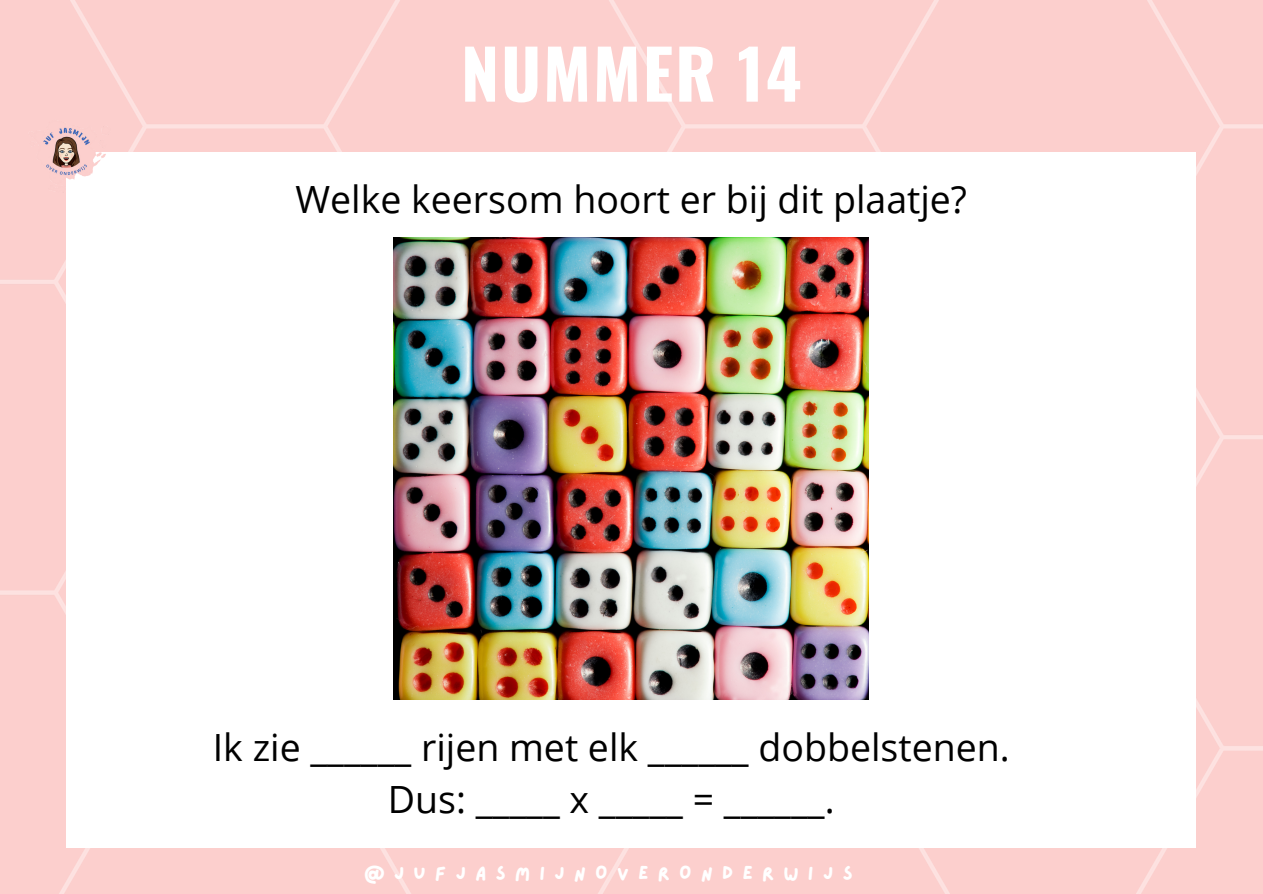
<style>
.page{position:relative;width:1263px;height:894px;background:#fff}
.page>*{position:absolute;margin:0;border:0;box-sizing:border-box;transform-origin:0 0}
.t1{font:700 67.95px "Oswald";letter-spacing:.03em;color:#fff}
.t2{font:37.5px "Open Sans";color:#000}
.t3{font:19.2px "Lazydog";letter-spacing:.475em;color:#fff}
</style>
<div class="page">
<div style="left:0;top:0;width:1263px;height:893px;background:#fccfcd"></div>
<div style="left:67px;top:152px;width:1129px;height:695px;background:#fff"></div>
<img style="left:23px;top:108px;width:87px;height:88px">
<img style="left:394px;top:238px;width:474px;height:461px">
<p class="t1" style="left:461px;top:21px;width:342px">NUMMER 14</p>
<p class="t2" style="left:295px;top:173px;width:673px">Welke keersom hoort er bij dit plaatje?</p>
<p class="t2" style="left:213px;top:720px;width:798px">Ik zie ______ rijen met elk ______ dobbelstenen.</p>
<p class="t2" style="left:388px;top:772px;width:448px">Dus: _____ x _____ = ______.</p>
<p class="t3" style="left:364px;top:863px;width:490px">@JUFJASMIJNOVERONDERWIJS</p>
</div>
